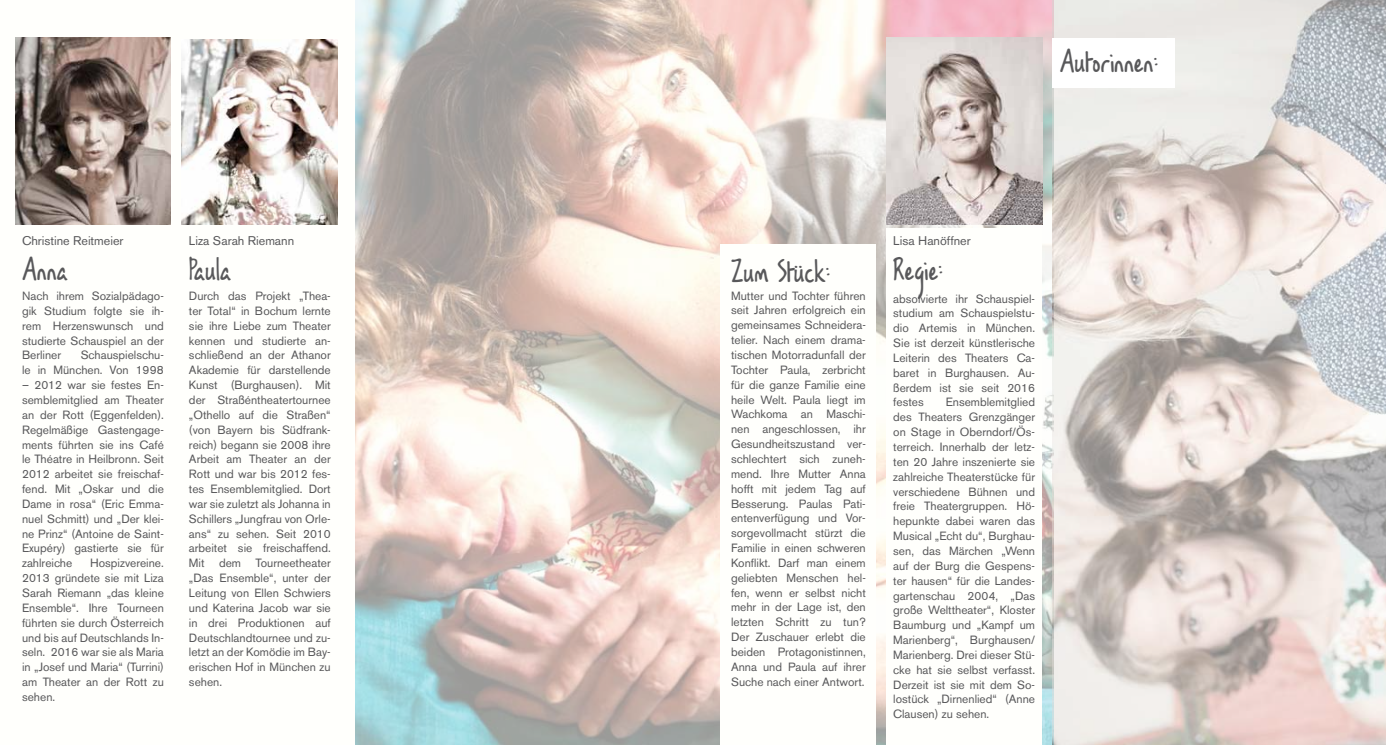
<style>
.page{position:relative;width:1386px;height:745px;background:#fff}
.page>*{position:absolute;margin:0;border:0;box-sizing:border-box;transform-origin:0 0}
.t1{font:25px "KG Les Bouquinistesde Paris";color:#58585a}
.t2{font:12.5px "Akzidenz Grotesk BE";color:#58585a}
.t3{font:11.88px/14.9px "Akzidenz Grotesk BE";color:#58585a;text-align:justify}
</style>
<div class="page">
<img style="left:355px;top:0;width:1030px;height:744px">
<img style="left:15px;top:37px;width:156px;height:188px">
<img style="left:182px;top:40px;width:156px;height:185px">
<img style="left:886px;top:37px;width:156px;height:188px">
<div style="left:886px;top:229px;width:156px;height:515px;background:#fffffc"></div>
<div style="left:1052px;top:38px;width:123px;height:49px;background:#fff"></div>
<div style="left:720px;top:244px;width:156px;height:500px;background:#fffffc"></div>
<p class="t2" style="left:22px;top:233px;width:103px">Christine Reitmeier</p>
<h1 class="t1" style="left:22px;top:257px;width:47px">Anna</h1>
<p class="t3" style="left:22px;top:288px;width:143px">Nach ihrem Sozialpädago&shy;gik Studium folgte sie ih&shy;rem Herzenswunsch und studierte Schauspiel an der Berliner</p>
<p class="t3" style="left:22px;top:347px;width:143px;text-align:right">Schauspielschu-<br>le in München. Von 1998</p>
<p class="t3" style="left:22px;top:377px;width:143px">– 2012 war sie festes En&shy;semblemitglied am Theater an der Rott (Eggenfelden).<br>Regelmäßige Gastengage&shy;ments fü hrten sie ins Café le Théatre in Heilbronn. Seit 2012 arbeitet sie freischaf&shy;fend. Mit „Oskar und die Dame in rosa“ (Eric Emma&shy;nuel Schmitt) und „Der klei&shy;ne Prinz“ (Antoine de Saint-Exupéry) gastierte sie für zahlreiche</p>
<p class="t3" style="left:22px;top:555px;width:143px;text-indent:68px">Hospizvereine.<br>2013 gründete sie mit Liza Sarah Riemann „das kleine Ensemble“. Ihre Tourneen führten sie durch Österreich und bis auf Deutschlands In&shy;seln. 2016 war sie als Maria in „Josef und Maria“ (Turrini) am Theater an der Rott zu sehen.</p>
<p class="t2" style="left:189px;top:233px;width:107px">Liza Sarah Riemann</p>
<h1 class="t1" style="left:189px;top:257px;width:44px">Paula</h1>
<p class="t3" style="left:189px;top:288px;width:143px">Durch das Projekt „Thea&shy;ter Total“ in Bochum lernte sie ihre Liebe zum Theater kennen und studierte an&shy;schließend an der Athanor Akademie für darstellende Kunst (Burghausen). Mit der Straßéntheatertournee „Othello auf die Straßen“ (von Bayern bis Südfrank&shy;reich) begann sie 2008 ihre Arbeit am Theater an der Rott und war bis 2012 fes&shy;tes Ensemblemitglied. Dort war sie zuletzt als Johanna in Schillers „Jungfrau von Orle&shy;ans“ zu sehen. Seit 2010 arbeitet sie freischaffend.<br>Mit dem Tourneetheater „Das Ensemble“, unter der Leitung von Ellen Schwiers und Katerina Jacob war sie in drei Produktionen auf Deutschlandtournee und zu&shy;letzt an der Komödie im Bay&shy;erischen Hof in München zu sehen.</p>
<h1 class="t1" style="left:1059px;top:49px;width:100px">Autorinnen:</h1>
<h1 class="t1" style="left:731px;top:259px;width:101px">Zum Stück:</h1>
<p class="t3" style="left:731px;top:288px;width:136px">Mutter und Tochter führen seit Jahren erfolgreich ein gemeinsames Schneidera&shy;telier. Nach einem drama&shy;tischen Motorradunfall der Tochter Paula, zerbricht für die ganze Familie eine heile Welt. Paula liegt im Wachkoma an Maschi&shy;nen angeschlossen, ihr Gesundheitszustand ver&shy;schlechtert sich zuneh&shy;mend. Ihre Mutter Anna hofft mit jedem Tag auf Besserung. Paulas Pati&shy;entenverfügung und Vor&shy;sorgevollmacht stürzt die Familie in einen schweren Konflikt. Darf man einem geliebten Menschen hel&shy;fen, wenn er selbst nicht mehr in der Lage ist, den letzten Schritt zu tun?<br>Der Zuschauer erlebt die beiden Protagonistinnen, Anna und Paula auf ihrer Suche nach einer Antwort.</p>
<p class="t2" style="left:893px;top:233px;width:79px">Lisa Hanöffner</p>
<h1 class="t1" style="left:893px;top:257px;width:51px">Regie:</h1>
<p class="t3" style="left:893px;top:291px;width:143px">absolvierte ihr Schauspiel&shy;studium am Schauspielstu&shy;dio Artemis in München.<br>Sie ist derzeit künstlerische Leiterin des Theaters Ca&shy;baret in Burghausen. Au&shy;ßerdem ist sie seit 2016 festes</p>
<p class="t3" style="left:893px;top:394px;width:143px;text-indent:52px">Ensemblemitglied des Theaters Grenzgänger on Stage in Oberndorf/Ös&shy;terreich. Innerhalb der letz&shy;ten 20 Jahre inszenierte sie zahlreiche Theaterstücke für verschiedene Bühnen und freie Theatergruppen. Hö&shy;hepunkte dabei waren das Musical „Echt du“, Burghau&shy;sen, das Märchen „Wenn auf der Burg die Gespens&shy;ter hausen“ für die Landes&shy;gartenschau 2004, „Das große Welttheater“, Kloster Baumburg und „Kampf um Marienberg“, Burghausen/ Marienberg. Drei dieser Stü&shy;cke hat sie selbst verfasst.<br>Derzeit ist sie mit dem So&shy;lostück „Dirnenlied“ (Anne Clausen) zu sehen.</p>
</div>
